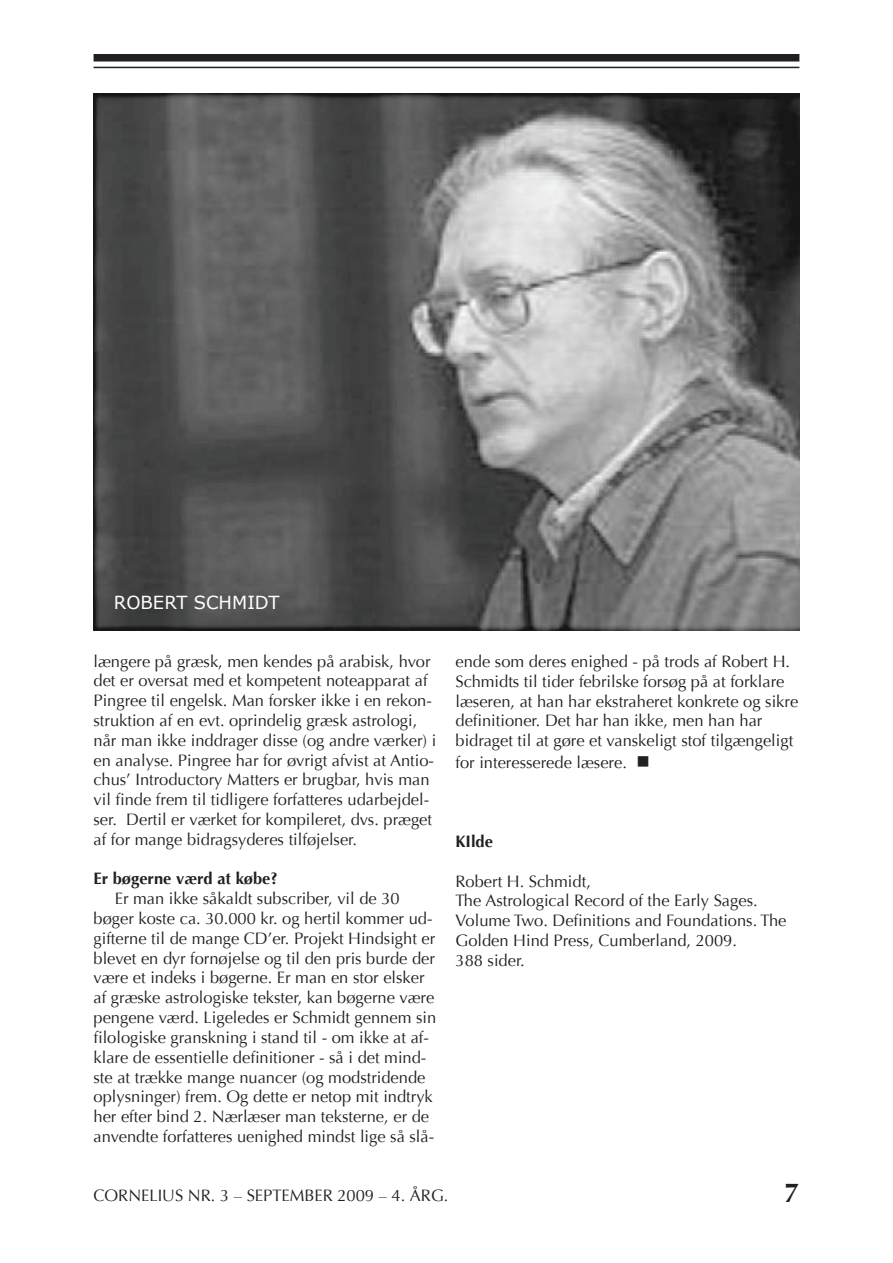
<style>
.page{position:relative;width:893px;height:1263px;background:#fff}
.page>*{position:absolute;margin:0;border:0;box-sizing:border-box;transform-origin:0 0}
.t1{font:700 27px "Optima";color:#231f20}
.t2{font:18px "Verdana";color:#fff}
.t3{font:16.5px/19.8px "Optima";color:#231f20}
.t4{font:700 16.5px "Optima";color:#231f20}
</style>
<div class="page">
<div style="left:94px;top:54px;width:705px;height:8px;background:#231f20"></div>
<hr style="left:94px;top:67px;width:705px;height:1px;background:#231f20">
<img style="left:94px;top:94px;width:705px;height:536px">
<p class="t2" style="left:114px;top:591px;width:167px">ROBERT SCHMIDT</p>
<p class="t3" style="left:94px;top:651px;width:344px">længere på græsk, men kendes på arabisk, hvor det er oversat med et kompetent noteapparat af Pingree til engelsk. Man forsker ikke i en rekon&shy;struktion af en evt. oprindelig græsk astrologi, når man ikke inddrager disse (og andre værker) i en analyse. Pingree har for øvrigt afvist at Antio&shy;chus’ Introductory Matters er brugbar, hvis man vil finde frem til tidligere forfatteres udarbejdel&shy;ser. Dertil er værket for kompileret, dvs. præget af for mange bidragsyderes tilføjelser.</p>
<p class="t4" style="left:94px;top:869px;width:186px">Er bøgerne værd at købe?</p>
<p class="t3" style="left:94px;top:889px;width:344px;text-indent:21px">Er man ikke såkaldt subscriber, vil de 30 bøger koste ca. 30.000 kr. og hertil kommer ud&shy;gifterne til de mange CD’er. Projekt Hindsight er blevet en dyr fornøjelse og til den pris burde der være et indeks i bøgerne. Er man en stor elsker af græske astrologiske tekster, kan bøgerne være pengene værd. Ligeledes er Schmidt gennem sin filologiske granskning i stand til - om ikke at af&shy;klare de essentielle definitioner - så i det mind&shy;ste at trække mange nuancer (og modstridende oplysninger) frem. Og dette er netop mit indtryk her efter bind 2. Nærlæser man teksterne, er de anvendte forfatteres uenighed mindst lige så slå-</p>
<p class="t3" style="left:455px;top:652px;width:344px">ende som deres enighed - på trods af Robert H.<br>Schmidts til tider febrilske forsøg på at forklare læseren, at han har ekstraheret konkrete og sikre definitioner. Det har han ikke, men han har bidraget til at gøre et vanskeligt stof tilgængeligt</p>
<p class="t3" style="left:455px;top:752px;width:196px">for interesserede læsere. ■</p>
<p class="t4" style="left:455px;top:832px;width:39px">KIlde</p>
<p class="t3" style="left:455px;top:871px;width:332px">Robert H. Schmidt,<br>The Astrological Record of the Early Sages.<br>Volume Two. Definitions and Foundations. The<br>Golden Hind Press, Cumberland, 2009.<br>388 sider.</p>
<p class="t3" style="left:94px;top:1185px;width:356px">CORNELIUS NR. 3 – SEPTEMBER 2009 – 4. ÅRG.</p>
<h1 class="t1" style="left:784px;top:1177px;width:17px">7</h1>
</div>
